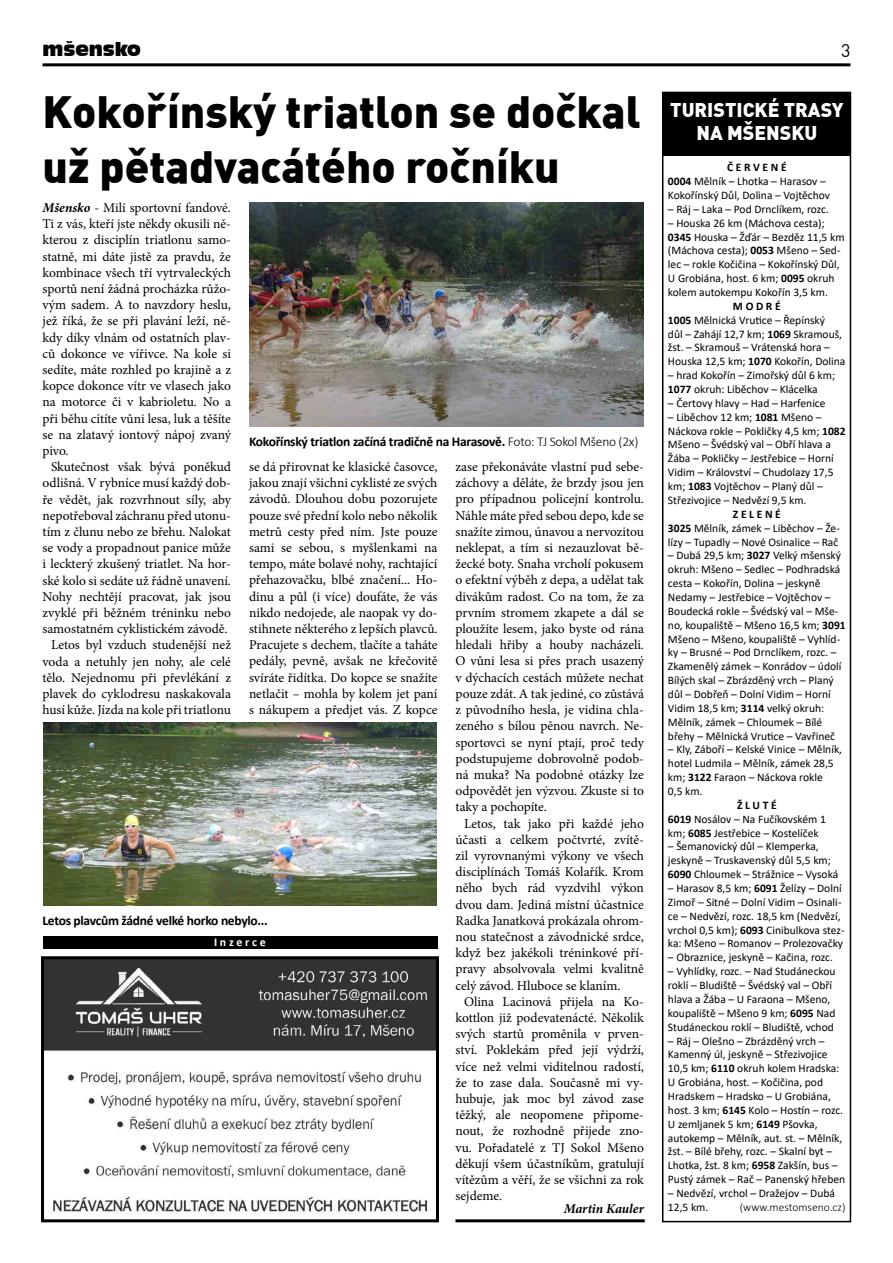
<style>
.page{position:relative;width:893px;height:1263px;background:#fff}
.page>*{position:absolute;margin:0;border:0;box-sizing:border-box;transform-origin:0 0}
.t1{font:900 44.25px/55.5px "Unient DINCE";color:#000}
.t2{font:900 19.5px/23.4px "Unient DINCE";color:#fff;text-align:center}
.t3{font:18px "Incised 901 BT Compact";color:#000}
.t4{font:18px "Unient DINCE";color:#000}
.t5{font:13.5px/16.2px "Minion Pro";color:#000;text-align:justify}
.t6{font:700 13.5px "Calibri";letter-spacing:-.02em;color:#000}
.t7{font:italic 700 13.5px "Minion Pro";letter-spacing:-.005em;color:#000}
.t8{font:700 12px "Calibri";color:#fff}
.t9{font:11.55px/13.8px "Calibri";color:#000}
.t10{font:300 11.55px "Calibri";color:#000}
.s1{font-weight:700;font-style:italic}
.s2{font-weight:700}
.s3{font-weight:300}
</style>
<div class="page">
<hr style="left:43px;top:63px;width:807px;height:3px;background:#000">
<img style="left:249px;top:202px;width:395px;height:225px">
<div style="left:43px;top:936px;width:394px;height:13px;background:#000"></div>
<img style="left:45px;top:960px;width:390px;height:254px">
<div style="left:41px;top:956px;width:398px;height:266px;border:3px solid #000"></div>
<img style="left:43px;top:723px;width:394px;height:182px">
<div style="left:662px;top:92px;width:189px;height:1130px;border:2px solid #000"></div>
<div style="left:662px;top:92px;width:189px;height:63px;background:#000"></div>
<hr style="left:455px;top:1219px;width:190px;height:3px;background:#000">
<h3 class="t3" style="left:43px;top:39px;width:100px">mšensko</h3>
<h3 class="t4" style="left:841px;top:39px;width:11px">3</h3>
<h1 class="t1" style="left:42px;top:81px;width:600px">Kokořínský triatlon se dočkal už pětadvacátého ročníku</h1>
<p class="t5" style="left:43px;top:200px;width:190px"><span class="s1">Mšensko</span> - Milí sportovní fandové.<br>Ti z vás, kteří jste někdy okusili ně&shy;kterou z disciplín triatlonu samo&shy;statně, mi dáte jistě za pravdu, že kombinace všech tří vytrvaleckých sportů není žádná procházka růžo&shy;vým sadem. A to navzdory heslu, jež říká, že se při plavání leží, ně&shy;kdy díky vlnám od ostatních plav&shy;ců dokonce ve vířivce. Na kole si sedíte, máte rozhled po krajině a z kopce dokonce vítr ve vlasech jako na motorce či v kabrioletu. No a při běhu cítíte vůni lesa, luk a těšíte se na zlatavý iontový nápoj zvaný pivo.</p>
<p class="t5" style="left:43px;top:459px;width:190px;text-align:right">Skutečnost však bývá poněkud odlišná. V rybníce musí každý dob&shy;ře vědět, jak rozvrhnout síly, aby nepotřeboval záchranu před utonu&shy;tím z člunu nebo ze břehu. Nalokat se vody a propadnout panice může i leckterý zkušený triatlet. Na hor&shy;ské kolo si sedáte už řádně unavení.<br>Nohy nechtějí pracovat, jak jsou zvyklé při běžném tréninku nebo samostatném cyklistickém závodě.<br>Letos byl vzduch studenější než voda a netuhly jen nohy, ale celé tělo. Nejednomu při převlékání z plavek do cyklodresu naskakovala husí kůže. Jízda na kole při triatlonu</p>
<h2 class="t2" style="left:670px;top:97px;width:175px">TURISTICKÉ TRASY<br>NA MŠENSKU</h2>
<p class="t9" style="left:668px;top:160px;width:164px;text-indent:59px"><span class="s2">Č E R V E N É<br>0004</span> Mělník – Lhotka – Harasov –<br>Kokořínský Důl, Dolina – Vojtěchov</p>
<p class="t9" style="left:668px;top:202px;width:162px">– Ráj – Laka – Pod Drnclíkem, rozc.</p>
<p class="t9" style="left:668px;top:216px;width:178px">– Houska 26 km (Máchova cesta); <span class="s2">0345</span> Houska – Žďár – Bezděz 11,5 km (Máchova cesta); <span class="s2">0053</span> Mšeno – Sed&shy;lec – rokle Kočičina – Kokořínský Důl, U Grobiána, host. 6 km; <span class="s2">0095</span> okruh kolem autokempu Kokořín 3,5 km.</p>
<p class="t9" style="left:668px;top:299px;width:179px;text-indent:65px"><span class="s2">M O D R É<br>1005</span> Mělnická Vrutice – Řepínský<br>důl – Zahájí 12,7 km; <span class="s2">1069</span> Skramouš, žst. – Skramouš – Vrátenská hora –<br>Houska 12,5 km; <span class="s2">1070</span> Kokořín, Dolina</p>
<p class="t9" style="left:668px;top:368px;width:169px">– hrad Kokořín – Zimořský důl 6 km;<br><span class="s2">1077</span> okruh: Liběchov – Klácelka</p>
<p class="t9" style="left:668px;top:396px;width:159px">– Čertovy hlavy – Had – Harfenice</p>
<p class="t9" style="left:668px;top:410px;width:179px">– Liběchov 12 km; <span class="s2">1081</span> Mšeno –<br>Náckova rokle – Pokličky 4,5 km; <span class="s2">1082<br></span>Mšeno – Švédský val – Obří hlava a<br>Žába – Pokličky – Jestřebice – Horní<br>Vidim – Království – Chudolazy 17,5 km; <span class="s2">1083</span> Vojtěchov – Planý důl –<br>Střezivojice – Nedvězí 9,5 km.</p>
<p class="t9" style="left:668px;top:507px;width:173px;text-align:center"><span class="s2">Z E L E N É<br>3025</span> Mělník, zámek – Liběchov – Že&shy;lízy – Tupadly – Nové Osinalice – Rač</p>
<p class="t9" style="left:668px;top:548px;width:179px">– Dubá 29,5 km; <span class="s2">3027</span> Velký mšenský okruh: Mšeno – Sedlec – Podhradská cesta – Kokořín, Dolina – jeskyně Nedamy – Jestřebice – Vojtěchov – Boudecká rokle – Švédský val – Mše&shy;no, koupaliště – Mšeno 16,5 km; <span class="s2">3091<br></span>Mšeno – Mšeno, koupaliště – Vyhlíd&shy;ky – Brusné – Pod Drnclíkem, rozc. – Zkamenělý zámek – Konrádov – údolí Bílých skal – Zbrázděný vrch – Planý důl – Dobřeň – Dolní Vidim – Horní Vidim 18,5 km; <span class="s2">3114</span> velký okruh:<br>Mělník, zámek – Chloumek – Bílé břehy – Mělnická Vrutice – Vavřineč</p>
<p class="t9" style="left:668px;top:742px;width:176px">– Kly, Záboří – Kelské Vinice – Mělník, hotel Ludmila – Mělník, zámek 28,5 km; <span class="s2">3122</span> Faraon – Náckova rokle<br>0,5 km.</p>
<p class="t9" style="left:668px;top:798px;width:159px;text-indent:69px"><span class="s2">Ž L U T É<br>6019</span> Nosálov – Na Fučíkovském 1 km; <span class="s2">6085</span> Jestřebice – Kostelíček</p>
<p class="t9" style="left:668px;top:839px;width:172px">– Šemanovický důl – Klemperka, jeskyně – Truskavenský důl 5,5 km;<br><span class="s2">6090</span> Chloumek – Strážnice – Vysoká</p>
<p class="t9" style="left:668px;top:881px;width:178px">– Harasov 8,5 km; <span class="s2">6091</span> Želízy – Dolní Zimoř – Sitné – Dolní Vidim – Osinali&shy;ce – Nedvězí, rozc. 18,5 km (Nedvězí, vrchol 0,5 km); <span class="s2">6093</span> Cinibulkova stez&shy;ka: Mšeno – Romanov – Prolezovačky</p>
<p class="t9" style="left:668px;top:950px;width:166px">– Obraznice, jeskyně – Kačina, rozc.</p>
<p class="t9" style="left:668px;top:964px;width:169px">– Vyhlídky, rozc. – Nad Studáneckou roklí – Bludiště – Švédský val – Obří hlava a Žába – U Faraona – Mšeno, koupaliště – Mšeno 9 km; <span class="s2">6095</span> Nad Studáneckou roklí – Bludiště, vchod</p>
<p class="t9" style="left:668px;top:1033px;width:179px">– Ráj – Olešno – Zbrázděný vrch – Kamenný úl, jeskyně – Střezivojice 10,5 km; <span class="s2">6110</span> okruh kolem Hradska:<br>U Grobiána, host. – Kočičina, pod Hradskem – Hradsko – U Grobiána, host. 3 km; <span class="s2">6145</span> Kolo – Hostín – rozc.<br>U zemljanek 5 km; <span class="s2">6149</span> Pšovka, autokemp – Mělník, aut. st. – Mělník, žst. – Bílé břehy, rozc. – Skalní byt – Lhotka, žst. 8 km; <span class="s2">6958</span> Zakšín, bus – Pustý zámek – Rač – Panenský hřeben</p>
<p class="t9" style="left:668px;top:1186px;width:169px">– Nedvězí, vrchol – Dražejov – Dubá<br>12,5 km.</p>
<p class="t6" style="left:249px;top:432px;width:391px">Kokořínský triatlon začíná tradičně na Harasově. <span class="s3">Foto: TJ Sokol Mšeno (2x)</span></p>
<p class="t5" style="left:249px;top:459px;width:190px">se dá přirovnat ke klasické časovce, jakou znají všichni cyklisté ze svých závodů. Dlouhou dobu pozorujete pouze své přední kolo nebo několik metrů cesty před ním. Jste pouze sami se sebou, s myšlenkami na tempo, máte bolavé nohy, rachtající přehazovačku, blbé značení... Ho&shy;dinu a půl (i více) doufáte, že vás nikdo nedojede, ale naopak vy do&shy;stihnete některého z lepších plavců.<br>Pracujete s dechem, tlačíte a taháte pedály, pevně, avšak ne křečovitě svíráte řidítka. Do kopce se snažíte netlačit – mohla by kolem jet paní s nákupem a předjet vás. Z kopce</p>
<p class="t5" style="left:455px;top:459px;width:190px">zase překonáváte vlastní pud sebe&shy;záchovy a děláte, že brzdy jsou jen pro případnou policejní kontrolu.<br>Náhle máte před sebou depo, kde se snažíte zimou, únavou a nervozitou neklepat, a tím si nezauzlovat bě&shy;žecké boty. Snaha vrcholí pokusem o efektní výběh z depa, a udělat tak divákům radost. Co na tom, že za prvním stromem zkapete a dál se ploužíte lesem, jako byste od rána hledali hřiby a houby nacházeli.<br>O vůni lesa si přes prach usazený v dýchacích cestách můžete nechat pouze zdát. A tak jediné, co zůstává z původního hesla, je vidina chla&shy;zeného s bílou pěnou navrch. Ne&shy;sportovci se nyní ptají, proč tedy podstupujeme dobrovolně podob&shy;ná muka? Na podobné otázky lze odpovědět jen výzvou. Zkuste si to taky a pochopíte.</p>
<p class="t5" style="left:455px;top:815px;width:190px;text-indent:9px">Letos, tak jako při každé jeho účasti a celkem počtvrté, zvítě&shy;zil vyrovnanými výkony ve všech disciplínách Tomáš Kolařík. Krom něho bych rád vyzdvihl výkon dvou dam. Jediná místní účastnice Radka Janatková prokázala ohrom&shy;nou statečnost a závodnické srdce, když bez jakékoli tréninkové pří&shy;pravy absolvovala velmi kvalitně celý závod. Hluboce se klaním.</p>
<p class="t5" style="left:455px;top:993px;width:190px;text-indent:9px">Olina Lacinová přijela na Ko&shy;kottlon již podevatenácté. Několik svých startů proměnila v prven&shy;ství. Poklekám před její výdrží, více než velmi viditelnou radostí, že to zase dala. Současně mi vy&shy;hubuje, jak moc byl závod zase těžký, ale neopomene připome&shy;nout, že rozhodně přijede zno&shy;vu. Pořadatelé z TJ Sokol Mšeno děkují všem účastníkům, gratulují vítězům a věří, že se všichni za rok sejdeme.</p>
<p class="t7" style="left:564px;top:1199px;width:82px">Martin Kauler</p>
<p class="t6" style="left:43px;top:911px;width:227px">Letos plavcům žádné velké horko nebylo...</p>
<p class="t8" style="left:214px;top:933px;width:53px">I n z e r c e</p>
<p class="t10" style="left:740px;top:1200px;width:107px">(www.mestomseno.cz)</p>
</div>
